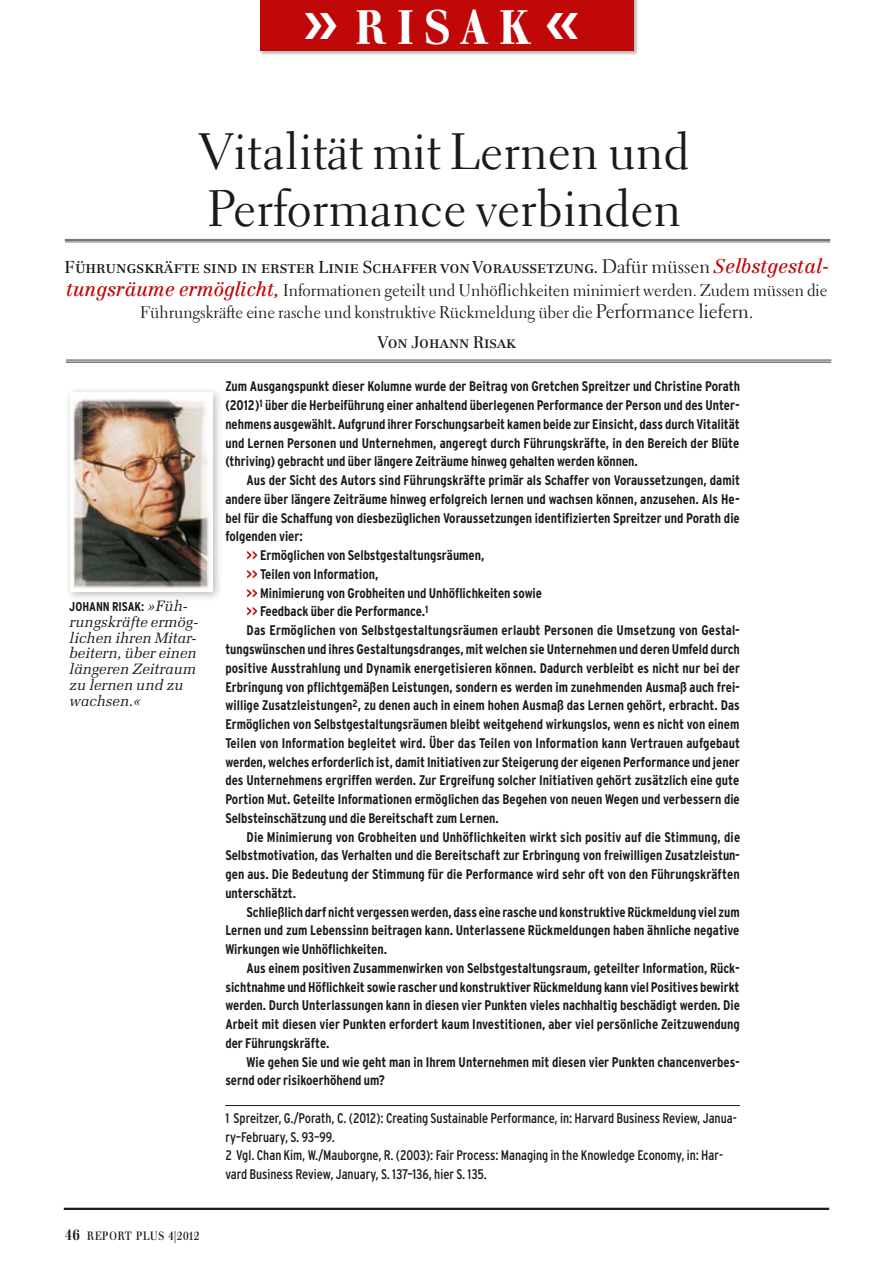
<style>
.page{position:relative;width:893px;height:1263px;background:#fff}
.page>*{position:absolute;margin:0;border:0;box-sizing:border-box;transform-origin:0 0}
.t1{font:51px/57px "Electra LH";color:#1a1a18}
.t2{font:800 48px "Walbaum Condensed";letter-spacing:.24em;color:#fff}
.t3{font:16.95px/22.5px "Electra LH";color:#1a1a18;text-align:center}
.t4{font:16.95px "Centennial Roman SC";color:#1a1a18}
.t5{font:16.5px "Centennial Roman SC";color:#1a1a18}
.t6{font:italic 15px/15.8px "Melior";color:#1a1a18}
.t7{font:700 condensed 13.95px/18.8px "Interstate";color:#1a1a18;text-align:justify}
.t8{font:condensed 13.95px/18.8px "Interstate";color:#1a1a18}
.t9{font:700 condensed 12.75px "Interstate";color:#1a1a18}
.t10{font:12px "Walbaum Condensed Medium Deck";letter-spacing:.05em;color:#1a1a18}
.s1{font-family:"Electra LH";font-size:19.5px}
.s2{font-family:"Centennial Italic Os F";font-size:19.5px;color:#c00808}
.s3{font-size:19.5px}
.s4{font-family:"Interstate";font-weight:700;font-style:normal;font-stretch:condensed;font-size:12.75px}
.s5{font-family:"Walbaum Condensed";font-weight:700;font-size:15px}
.s6{color:#c00808}
</style>
<div class="page">
<hr style="left:225px;top:1105px;width:515px;height:1px;background:#1a1a18">
<hr style="left:64px;top:1208px;width:765px;height:2px;background:#1a1a18">
<div style="left:258px;top:0;width:381px;height:56px;background:#1a1a18;opacity:.3"></div>
<div style="left:260px;top:0;width:374px;height:51px;background:#c00808"></div>
<hr style="left:66px;top:361px;width:765px;height:1px;background:#6f6f6f">
<hr style="left:66px;top:360px;width:765px;height:1px;background:#6f6f6f">
<hr style="left:66px;top:362px;width:765px;height:1px;background:#6f6f6f">
<hr style="left:65px;top:240px;width:765px;height:1px;background:#6f6f6f">
<hr style="left:65px;top:239px;width:765px;height:1px;background:#6f6f6f">
<hr style="left:65px;top:242px;width:765px;height:1px;background:#6f6f6f">
<div style="left:62px;top:385px;width:162px;height:218px;background:#1a1a18;opacity:.3"></div>
<img style="left:70px;top:392px;width:143px;height:199px">
<h2 class="t2" style="left:357px;top:-1px;width:177px">Risak</h2>
<h1 class="t1" style="left:199px;top:123px;width:492px">Vitalität mit Lernen und<br>Performance verbinden</h1>
<p class="t4" style="left:65px;top:257px;width:766px">Führungskräfte sind in erster Linie Schaffer von Voraussetzung. <span class="s1">Dafür müssen</span> <span class="s2">Selbstgestal-</span></p>
<p class="t3" style="left:66px;top:279px;width:763px"><span class="s2">tungsräume ermöglicht,</span> Informationen geteilt und Unhöflichkeiten minimiert werden. Zudem müssen die<br>Führungskräfte eine rasche und konstruktive Rückmeldung über die <span class="s3">Performance liefern.</span></p>
<p class="t5" style="left:377px;top:332px;width:140px">Von Johann Risak</p>
<p class="t6" style="left:69px;top:598px;width:130px;text-indent:72px"><span class="s4">:</span> »Füh&shy;rungskräfte ermög&shy;lichen ihren Mitar&shy;beitern, über einen längeren Zeitraum zu lernen und zu wachsen.«</p>
<p class="t9" style="left:69px;top:600px;width:56px">Johann Risak</p>
<p class="t10" style="left:65px;top:1229px;width:136px"><span class="s5">46</span> REPORT PLUS 4|2012</p>
<p class="t7" style="left:225px;top:377px;width:516px">Zum Ausgangspunkt dieser Kolumne wurde der Beitrag von Gretchen Spreitzer und Christine Porath (2012)<sup>1</sup> über die Herbeiführung einer anhaltend überlegenen Performance der Person und des Unter&shy;nehmens ausgewählt. Aufgrund ihrer Forschungsarbeit kamen beide zur Einsicht, dass durch Vitalität und Lernen Personen und Unternehmen, angeregt durch Führungskräfte, in den Bereich der Blüte (thriving) gebracht und über längere Zeiträume hinweg gehalten werden können.</p>
<p class="t7" style="left:247px;top:471px;width:495px">Aus der Sicht des Autors sind Führungskräfte primär als Schaffer von Voraussetzungen, damit</p>
<p class="t7" style="left:225px;top:490px;width:516px">andere über längere Zeiträume hinweg erfolgreich lernen und wachsen können, anzusehen. Als He-</p>
<p class="t7" style="left:225px;top:508px;width:516px">bel für die Schaffung von diesbezüglichen Voraussetzungen identifizierten Spreitzer und Porath die</p>
<p class="t7" style="left:225px;top:527px;width:79px">folgenden vier:</p>
<p class="t7" style="left:247px;top:546px;width:239px"><span class="s6">&gt;&gt;</span> Ermöglichen von Selbstgestaltungsräumen,</p>
<p class="t7" style="left:247px;top:565px;width:133px"><span class="s6">&gt;&gt;</span> Teilen von Information,</p>
<p class="t7" style="left:247px;top:583px;width:297px"><span class="s6">&gt;&gt;</span> Minimierung von Grobheiten und Unhöflichkeiten sowie</p>
<p class="t7" style="left:247px;top:602px;width:183px"><span class="s6">&gt;&gt;</span> Feedback über die Performance.<sup>1</sup></p>
<p class="t7" style="left:247px;top:621px;width:495px">Das Ermöglichen von Selbstgestaltungsräumen erlaubt Personen die Umsetzung von Gestal-</p>
<p class="t7" style="left:225px;top:640px;width:516px">tungswünschen und ihres Gestaltungsdranges, mit welchen sie Unternehmen und deren Umfeld durch</p>
<p class="t7" style="left:225px;top:658px;width:516px">positive Ausstrahlung und Dynamik energetisieren können. Dadurch verbleibt es nicht nur bei der</p>
<p class="t7" style="left:225px;top:677px;width:516px">Erbringung von pflichtgemäßen Leistungen, sondern es werden im zunehmenden Ausmaß auch frei-</p>
<p class="t7" style="left:225px;top:696px;width:516px">willige Zusatzleistungen<sup>2</sup>, zu denen auch in einem hohen Ausmaß das Lernen gehört, erbracht. Das</p>
<p class="t7" style="left:225px;top:715px;width:515px">Ermöglichen von Selbstgestaltungsräumen bleibt weitgehend wirkungslos, wenn es nicht von einem</p>
<p class="t7" style="left:225px;top:733px;width:516px">Teilen von Information begleitet wird. Über das Teilen von Information kann Vertrauen aufgebaut</p>
<p class="t7" style="left:225px;top:752px;width:516px">werden, welches erforderlich ist, damit Initiativen zur Steigerung der eigenen Performance und jener</p>
<p class="t7" style="left:225px;top:771px;width:515px">des Unternehmens ergriffen werden. Zur Ergreifung solcher Initiativen gehört zusätzlich eine gute</p>
<p class="t7" style="left:225px;top:790px;width:516px">Portion Mut. Geteilte Informationen ermöglichen das Begehen von neuen Wegen und verbessern die</p>
<p class="t7" style="left:225px;top:808px;width:275px">Selbsteinschätzung und die Bereitschaft zum Lernen.</p>
<p class="t7" style="left:247px;top:827px;width:495px">Die Minimierung von Grobheiten und Unhöflichkeiten wirkt sich positiv auf die Stimmung, die</p>
<p class="t7" style="left:225px;top:846px;width:516px">Selbstmotivation, das Verhalten und die Bereitschaft zur Erbringung von freiwilligen Zusatzleistun-</p>
<p class="t7" style="left:225px;top:865px;width:516px">gen aus. Die Bedeutung der Stimmung für die Performance wird sehr oft von den Führungskräften</p>
<p class="t7" style="left:225px;top:883px;width:72px">unterschätzt.</p>
<p class="t7" style="left:247px;top:902px;width:495px">Schließlich darf nicht vergessen werden, dass eine rasche und konstruktive Rückmeldung viel zum</p>
<p class="t7" style="left:225px;top:921px;width:516px">Lernen und zum Lebenssinn beitragen kann. Unterlassene Rückmeldungen haben ähnliche negative</p>
<p class="t7" style="left:225px;top:940px;width:163px">Wirkungen wie Unhöflichkeiten.</p>
<p class="t7" style="left:247px;top:958px;width:495px">Aus einem positiven Zusammenwirken von Selbstgestaltungsraum, geteilter Information, Rück-</p>
<p class="t7" style="left:225px;top:977px;width:516px">sichtnahme und Höflichkeit sowie rascher und konstruktiver Rückmeldung kann viel Positives bewirkt</p>
<p class="t7" style="left:225px;top:996px;width:516px">werden. Durch Unterlassungen kann in diesen vier Punkten vieles nachhaltig beschädigt werden. Die</p>
<p class="t7" style="left:225px;top:1015px;width:516px">Arbeit mit diesen vier Punkten erfordert kaum Investitionen, aber viel persönliche Zeitzuwendung</p>
<p class="t7" style="left:225px;top:1033px;width:105px">der Führungskräfte.</p>
<p class="t7" style="left:247px;top:1052px;width:495px">Wie gehen Sie und wie geht man in Ihrem Unternehmen mit diesen vier Punkten chancenverbes-</p>
<p class="t7" style="left:225px;top:1071px;width:161px">sernd oder risikoerhöhend um?</p>
<p class="t8" style="left:225px;top:1108px;width:513px">1 Spreitzer, G./Porath, C. (2012): Creating Sustainable Performance, in: Harvard Business Review, Janua&shy;ry–February, S. 93–99.<br>2 Vgl. Chan Kim, W./Mauborgne, R. (2003): Fair Process: Managing in the Knowledge Economy, in: Har&shy;vard Business Review, January, S. 137–136, hier S. 135.</p>
</div>
